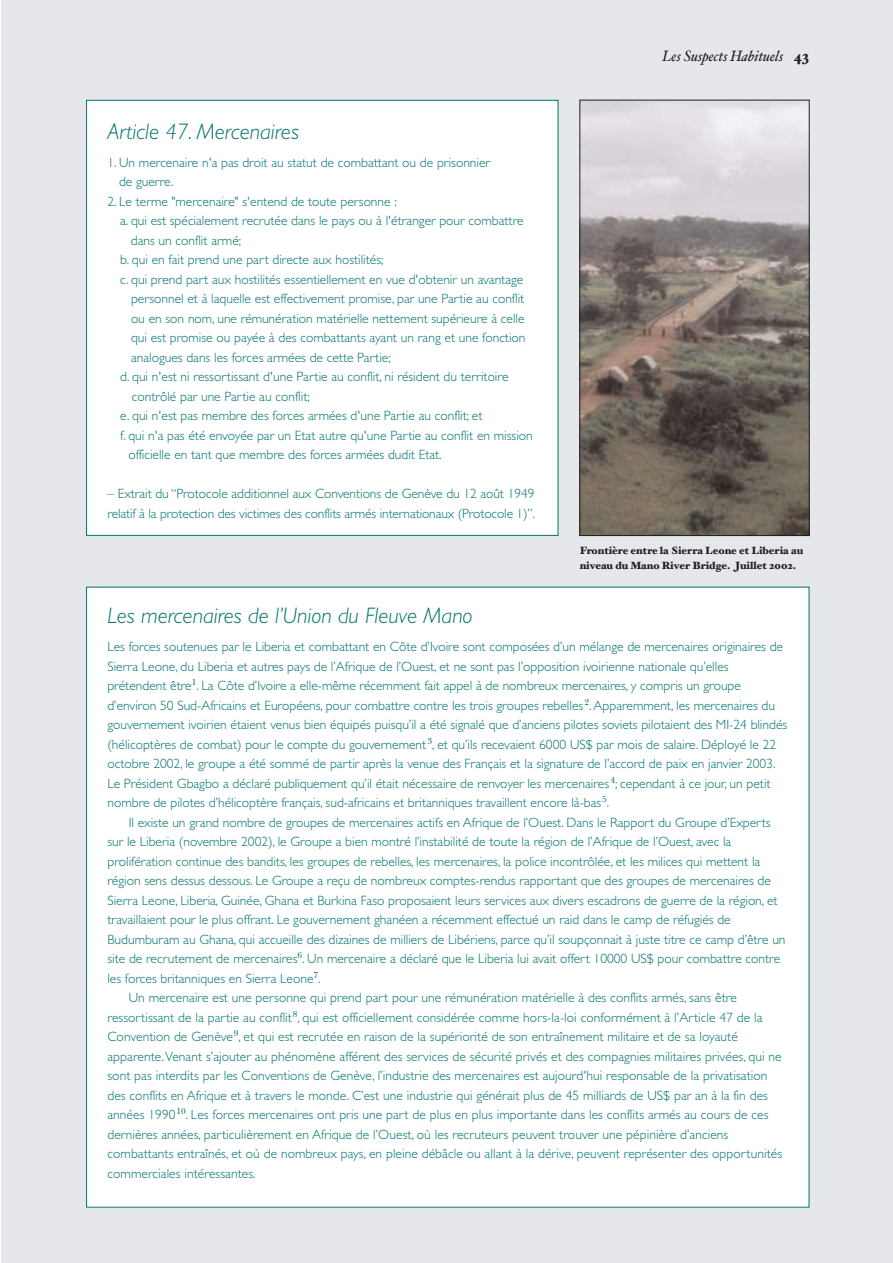
<style>
.page{position:relative;width:893px;height:1263px;background:#fff}
.page>*{position:absolute;margin:0;border:0;box-sizing:border-box;transform-origin:0 0}
.t1{font:italic 300 22.5px "Gill Sans";color:#00736c}
.t2{font:italic 15px "Hoefler Text";color:#201f20;scale:.95 1}
.t3{font:300 13.5px/19.5px "Gill Sans";color:#00736c}
.t4{font:900 10.5px/15px "Hoefler Text";color:#201f20}
.s1{font-weight:900;font-style:normal}
</style>
<div class="page">
<div style="left:1px;top:0;width:891px;height:1263px;background:#e5e7ea"></div>
<div style="left:87px;top:587px;width:722px;height:620px;background:#fff"></div>
<div style="left:87px;top:100px;width:471px;height:435px;background:#fff"></div>
<img style="left:581px;top:102px;width:226px;height:432px">
<div style="left:579px;top:100px;width:230px;height:436px;border:1px solid #201f20"></div>
<h1 class="t1" style="left:107px;top:123px;width:193px">Article 47. Mercenaires</h1>
<p class="t3" style="left:119px;top:154px;width:372px;text-indent:-12px">1. Un mercenaire n'a pas droit au statut de combattant ou de prisonnier de guerre.</p>
<p class="t3" style="left:107px;top:193px;width:291px">2. Le terme "mercenaire" s'entend de toute personne :</p>
<p class="t3" style="left:120px;top:212px;width:405px">a. qui est spécialement recrutée dans le pays ou à l'étranger pour combattre</p>
<p class="t3" style="left:131px;top:232px;width:112px">dans un conflit armé;</p>
<p class="t3" style="left:120px;top:251px;width:265px">b. qui en fait prend une part directe aux hostilités;</p>
<p class="t3" style="left:120px;top:271px;width:404px">c. qui prend part aux hostilités essentiellement en vue d'obtenir un avantage</p>
<p class="t3" style="left:131px;top:290px;width:395px">personnel et à laquelle est effectivement promise, par une Partie au conflit</p>
<p class="t3" style="left:131px;top:310px;width:395px">ou en son nom, une rémunération matérielle nettement supérieure à celle</p>
<p class="t3" style="left:131px;top:329px;width:396px">qui est promise ou payée à des combattants ayant un rang et une fonction</p>
<p class="t3" style="left:131px;top:349px;width:261px">analogues dans les forces armées de cette Partie;</p>
<p class="t3" style="left:120px;top:368px;width:390px">d. qui n'est ni ressortissant d'une Partie au conflit, ni résident du territoire</p>
<p class="t3" style="left:132px;top:388px;width:179px">contrôlé par une Partie au conflit;</p>
<p class="t3" style="left:120px;top:407px;width:364px">e. qui n'est pas membre des forces armées d'une Partie au conflit; et</p>
<p class="t3" style="left:120px;top:427px;width:414px">f. qui n'a pas été envoyée par un Etat autre qu'une Partie au conflit en mission</p>
<p class="t3" style="left:128px;top:446px;width:315px">officielle en tant que membre des forces armées dudit Etat.</p>
<p class="t3" style="left:107px;top:485px;width:429px">– Extrait du “Protocole additionnel aux Conventions de Genève du 12 août 1949 relatif à la protection des victimes des conflits armés internationaux (Protocole 1)”.</p>
<p class="t2" style="left:662px;top:50px;width:156px">Les Suspects Habituels <span class="s1">43</span></p>
<p class="t4" style="left:579px;top:544px;width:225px">FrontiËre entre la Sierra Leone et Liberia au niveau du Mano River Bridge. Juillet 2002.</p>
<h1 class="t1" style="left:107px;top:608px;width:367px">Les mercenaires de l’Union du Fleuve Mano</h1>
<p class="t3" style="left:107px;top:639px;width:681px">Les forces soutenues par le Liberia et combattant en Côte d’Ivoire sont composées d’un mélange de mercenaires originaires de Sierra Leone, du Liberia et autres pays de l’Afrique de l’Ouest, et ne sont pas l’opposition ivoirienne nationale qu’elles prétendent être<sup>1</sup>. La Côte d’Ivoire a elle-même récemment fait appel à de nombreux mercenaires, y compris un groupe d’environ 50 Sud-Africains et Européens, pour combattre contre les trois groupes rebelles <sup>2</sup>.Apparemment, les mercenaires du gouvernement ivoirien étaient venus bien équipés puisqu’il a été signalé que d’anciens pilotes soviets pilotaient des MI-24 blindés (hélicoptères de combat) pour le compte du gouvernement <sup>3</sup>, et qu’ils recevaient 6000 US$ par mois de salaire. Déployé le 22 octobre 2002, le groupe a été sommé de partir après la venue des Français et la signature de l’accord de paix en janvier 2003.<br>Le Président Gbagbo a déclaré publiquement qu’il était nécessaire de renvoyer les mercenaires <sup>4</sup>; cependant à ce jour, un petit nombre de pilotes d’hélicoptère français, sud-africains et britanniques travaillent encore là-bas<sup>5</sup>.</p>
<p class="t3" style="left:129px;top:814px;width:643px">Il existe un grand nombre de groupes de mercenaires actifs en Afrique de l’Ouest. Dans le Rapport du Groupe d’Experts</p>
<p class="t3" style="left:107px;top:834px;width:625px">sur le Liberia (novembre 2002), le Groupe a bien montré l’instabilité de toute la région de l’Afrique de l’Ouest, avec la</p>
<p class="t3" style="left:107px;top:853px;width:654px">prolifération continue des bandits, les groupes de rebelles, les mercenaires, la police incontrôlée, et les milices qui mettent la</p>
<p class="t3" style="left:107px;top:873px;width:665px">région sens dessus dessous. Le Groupe a reçu de nombreux comptes-rendus rapportant que des groupes de mercenaires de</p>
<p class="t3" style="left:107px;top:892px;width:671px">Sierra Leone, Liberia, Guinée, Ghana et Burkina Faso proposaient leurs services aux divers escadrons de guerre de la région, et</p>
<p class="t3" style="left:107px;top:912px;width:624px">travaillaient pour le plus offrant. Le gouvernement ghanéen a récemment effectué un raid dans le camp de réfugiés de</p>
<p class="t3" style="left:107px;top:931px;width:679px">Budumburam au Ghana, qui accueille des dizaines de milliers de Libériens, parce qu’il soupçonnait à juste titre ce camp d’être un</p>
<p class="t3" style="left:107px;top:951px;width:674px">site de recrutement de mercenaires<sup>6</sup>. Un mercenaire a déclaré que le Liberia lui avait offert 10000 US$ pour combattre contre</p>
<p class="t3" style="left:107px;top:970px;width:214px">les forces britanniques en Sierra Leone<sup>7</sup>.</p>
<p class="t3" style="left:129px;top:990px;width:609px">Un mercenaire est une personne qui prend part pour une rémunération matérielle à des conflits armés, sans être</p>
<p class="t3" style="left:107px;top:1009px;width:656px">ressortissant de la partie au conflit<sup>8</sup>, qui est officiellement considérée comme hors-la-loi conformément à l’Article 47 de la</p>
<p class="t3" style="left:107px;top:1029px;width:632px">Convention de Genève<sup>9</sup>, et qui est recrutée en raison de la supériorité de son entraînement militaire et de sa loyauté</p>
<p class="t3" style="left:107px;top:1048px;width:675px">apparente.Venant s’ajouter au phénomène afférent des services de sécurité privés et des compagnies militaires privées, qui ne</p>
<p class="t3" style="left:107px;top:1068px;width:661px">sont pas interdits par les Conventions de Genève, l’industrie des mercenaires est aujourd'hui responsable de la privatisation</p>
<p class="t3" style="left:107px;top:1087px;width:662px">des conflits en Afrique et à travers le monde. C’est une industrie qui générait plus de 45 milliards de US$ par an à la fin des</p>
<p class="t3" style="left:107px;top:1107px;width:662px">années 1990<sup>10</sup>. Les forces mercenaires ont pris une part de plus en plus importante dans les conflits armés au cours de ces</p>
<p class="t3" style="left:107px;top:1126px;width:622px">dernières années, particulièrement en Afrique de l’Ouest, où les recruteurs peuvent trouver une pépinière d’anciens</p>
<p class="t3" style="left:107px;top:1146px;width:676px">combattants entraînés, et où de nombreux pays, en pleine débâcle ou allant à la dérive, peuvent représenter des opportunités</p>
<p class="t3" style="left:107px;top:1165px;width:150px">commerciales intéressantes.</p>
</div>
